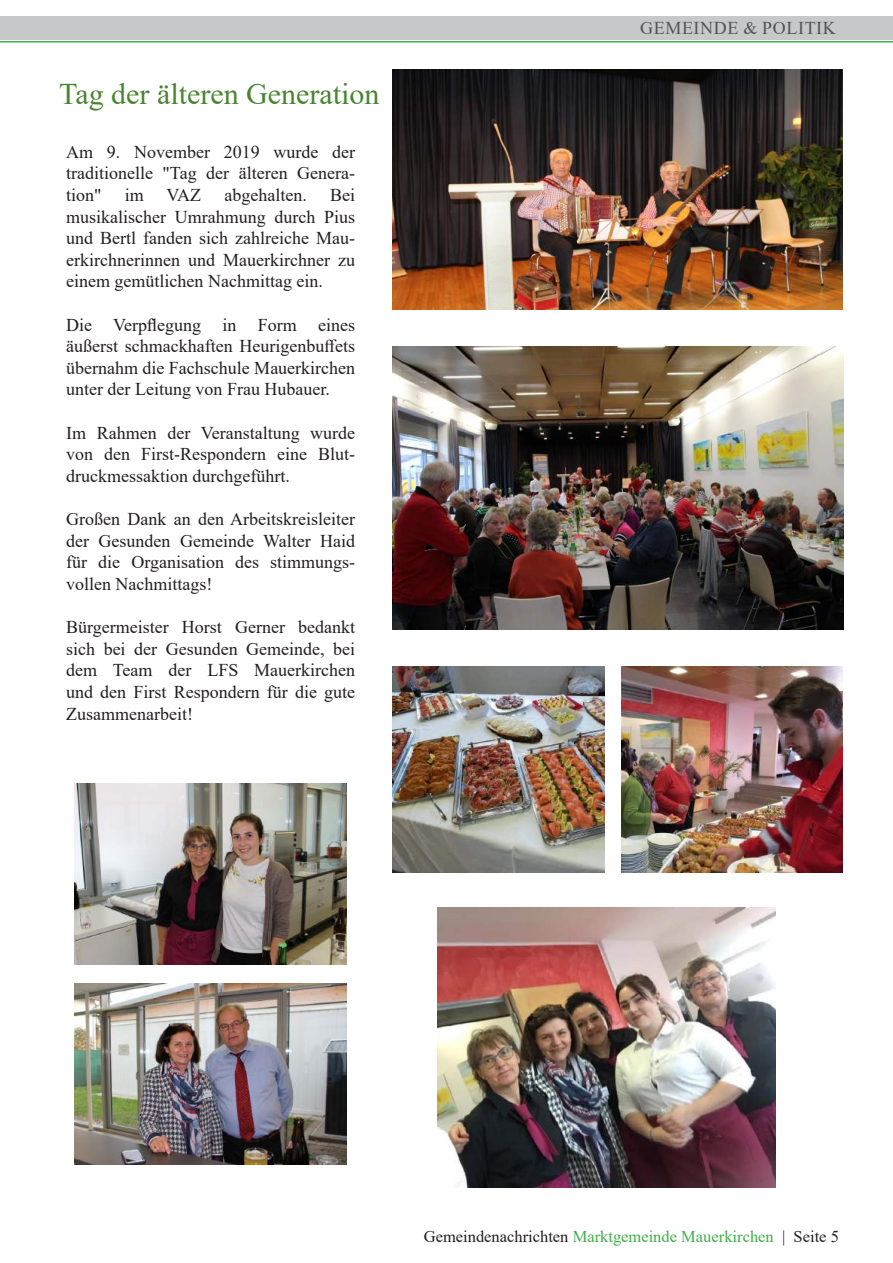
<style>
.page{position:relative;width:893px;height:1263px;background:#fff}
.page>*{position:absolute;margin:0;border:0;box-sizing:border-box;transform-origin:0 0}
.t1{font:30px "Times New Roman";color:#498531}
.t2{font:18px/21.6px "Times New Roman";color:#231f20;text-align:justify}
.t3{font:18px "Times New Roman";letter-spacing:.035em;color:#535355}
.t4{font:16.5px "Times New Roman";color:#231f20}
.s1{color:#40ae49}
</style>
<div class="page">
<img style="left:393px;top:69px;width:449px;height:240px">
<img style="left:74px;top:983px;width:273px;height:181px">
<img style="left:74px;top:783px;width:273px;height:182px">
<img style="left:621px;top:667px;width:221px;height:205px">
<img style="left:392px;top:667px;width:212px;height:205px">
<img style="left:392px;top:346px;width:451px;height:283px">
<img style="left:437px;top:908px;width:338px;height:279px">
<div style="left:0;top:16px;width:893px;height:23px;background:#c7c8ca"></div>
<hr style="left:0;top:41px;width:893px;height:2px;background:#40ae49">
<h1 class="t1" style="left:59px;top:73px;width:322px">Tag der älteren Generation</h1>
<p class="t2" style="left:66px;top:140px;width:291px">Am 9. November 2019 wurde der traditionelle "Tag der älteren Genera&shy;tion"</p>
<p class="t2" style="left:66px;top:184px;width:291px;text-indent:264px">Bei musikalischer Umrahmung durch Pius und Bertl fanden sich zahlreiche Mau&shy;erkirchnerinnen und Mauerkirchner zu einem gemütlichen Nachmittag ein.</p>
<p class="t2" style="left:66px;top:313px;width:291px">Die Verpflegung in Form eines äußerst schmackhaften Heurigenbuffets übernahm die Fachschule Mauerkirchen unter der Leitung von Frau Hubauer.</p>
<p class="t2" style="left:66px;top:421px;width:291px">Im Rahmen der Veranstaltung wurde von den First-Respondern eine Blut&shy;druckmessaktion durchgeführt.</p>
<p class="t2" style="left:66px;top:508px;width:291px">Großen Dank an den Arbeitskreisleiter der Gesunden Gemeinde Walter Haid für die Organisation des stimmungs&shy;vollen Nachmittags!</p>
<p class="t2" style="left:66px;top:616px;width:291px">Bürgermeister Horst Gerner bedankt sich bei der Gesunden Gemeinde, bei dem Team der LFS Mauerkirchen und den First Respondern für die gute Zusammenarbeit!</p>
<p class="t2" style="left:125px;top:184px;width:21px">im</p>
<p class="t2" style="left:167px;top:184px;width:36px">VAZ</p>
<p class="t2" style="left:225px;top:184px;width:84px">abgehalten.</p>
<p class="t3" style="left:640px;top:15px;width:197px">GEMEINDE &amp; POLITIK</p>
<p class="t4" style="left:424px;top:1225px;width:417px">Gemeindenachrichten <span class="s1">Marktgemeinde Mauerkirchen</span> | Seite 5</p>
</div>
